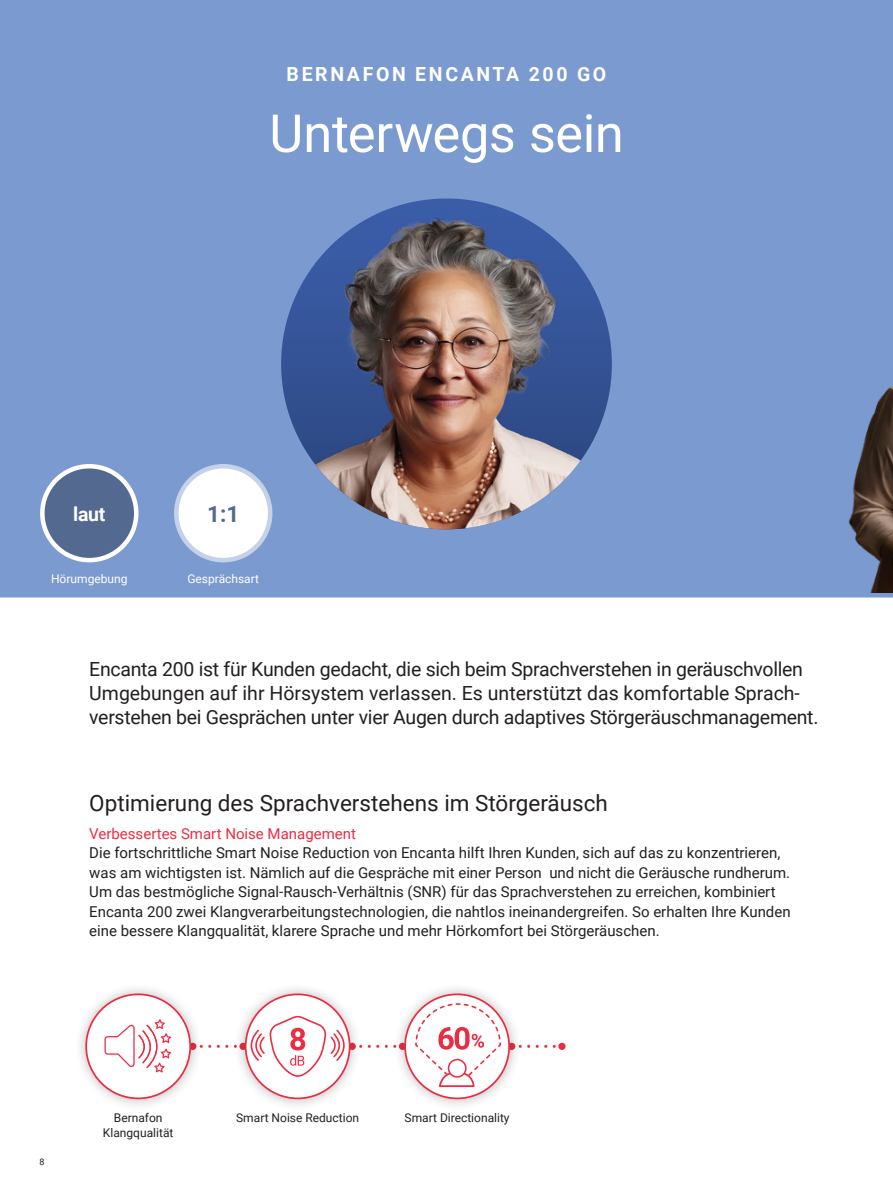
<style>
.page{position:relative;width:893px;height:1191px;background:#fff}
.page>*{position:absolute;margin:0;border:0;box-sizing:border-box;transform-origin:0 0}
.t1{font:52.5px "Roboto";letter-spacing:-.01em;color:#fff}
.t2{font:22.5px "Roboto";color:#231f20}
.t3{font:700 22.5px "Roboto";color:#53698f}
.t4{font:19.5px/24px "Roboto";letter-spacing:-.015em;color:#231f20}
.t5{font:700 19.5px "Roboto";letter-spacing:.135em;color:#fff}
.t6{font:15px/19.5px "Roboto";color:#231f20}
.t7{font:15px "Roboto";color:#ed2c41}
.t8{font:12px/15px "Roboto";color:#231f20;text-align:center}
.t9{font:12px "Roboto";color:#fff}
.t10{font:9px "Roboto";color:#231f20}
</style>
<div class="page">
<div style="left:0;top:0;width:893px;height:595px;background:#7b9acf"></div>
<img style="left:848px;top:386px;width:45px;height:207px">
<img style="left:281px;top:198px;width:331px;height:331px;border-radius:165px">
<hr style="left:0;top:593px;width:893px;height:4px;background:#7b9acf">
<svg style="left:521px;top:1044px;width:35px;height:3px"></svg>
<svg style="left:558px;top:1042px;width:8px;height:8px"></svg>
<div style="left:74px;top:982px;width:128px;height:128px;background:#231f20;opacity:.3"></div>
<svg style="left:85px;top:993px;width:109px;height:106px"></svg>
<div style="left:233px;top:982px;width:129px;height:128px;background:#231f20;opacity:.3"></div>
<svg style="left:201px;top:993px;width:152px;height:106px"></svg>
<div style="left:393px;top:982px;width:128px;height:128px;background:#231f20;opacity:.3"></div>
<svg style="left:361px;top:993px;width:152px;height:106px"></svg>
<div style="left:176px;top:466px;width:94px;height:94px;background:#fff;border-radius:50%"></div>
<div style="left:174px;top:464px;width:98px;height:98px;border:4px solid #c5d0e9;border-radius:50%"></div>
<div style="left:42px;top:466px;width:94px;height:94px;background:#53698f;border-radius:50%"></div>
<div style="left:40px;top:464px;width:98px;height:98px;border:4px solid #fff;border-radius:50%"></div>
<h3 class="t5" style="left:287px;top:60px;width:321px">BERNAFON ENCANTA 200 GO</h3>
<h1 class="t1" style="left:269px;top:97px;width:356px">Unterwegs sein</h1>
<h3 class="t5" style="left:73px;top:500px;width:34px">laut</h3>
<h2 class="t3" style="left:207px;top:498px;width:34px">1:1</h2>
<p class="t9" style="left:51px;top:571px;width:78px">Hörumgebung</p>
<p class="t9" style="left:187px;top:571px;width:73px">Gesprächsart</p>
<p class="t4" style="left:89px;top:656px;width:731px">Encanta 200 ist für Kunden gedacht, die sich beim Sprachverstehen in geräuschvollen<br>Umgebungen auf ihr Hörsystem verlassen. Es unterstützt das komfortable Sprach&shy;verstehen bei Gesprächen unter vier Augen durch adaptives Störgeräuschmanagement.</p>
<h2 class="t2" style="left:89px;top:787px;width:520px">Optimierung des Sprachverstehens im Störgeräusch</h2>
<p class="t7" style="left:89px;top:823px;width:268px">Verbessertes Smart Noise Management</p>
<p class="t6" style="left:89px;top:842px;width:703px">Die fortschrittliche Smart Noise Reduction von Encanta hilft Ihren Kunden, sich auf das zu konzentrieren, was am wichtigsten ist. Nämlich auf die Gespräche mit einer Person und nicht die Geräusche rundherum.<br>Um das bestmögliche Signal-Rausch-Verhältnis (SNR) für das Sprachverstehen zu erreichen, kombiniert Encanta 200 zwei Klangverarbeitungstechnologien, die nahtlos ineinandergreifen. So erhalten Ihre Kunden eine bessere Klangqualität, klarere Sprache und mehr Hörkomfort bei Störgeräuschen.</p>
<p class="t10" style="left:40px;top:1155px;width:7px">8</p>
<p class="t8" style="left:103px;top:1109px;width:72px">Bernafon<br>Klangqualität</p>
<p class="t8" style="left:236px;top:1109px;width:124px">Smart Noise Reduction</p>
<p class="t8" style="left:405px;top:1109px;width:107px">Smart Directionality</p>
</div>
